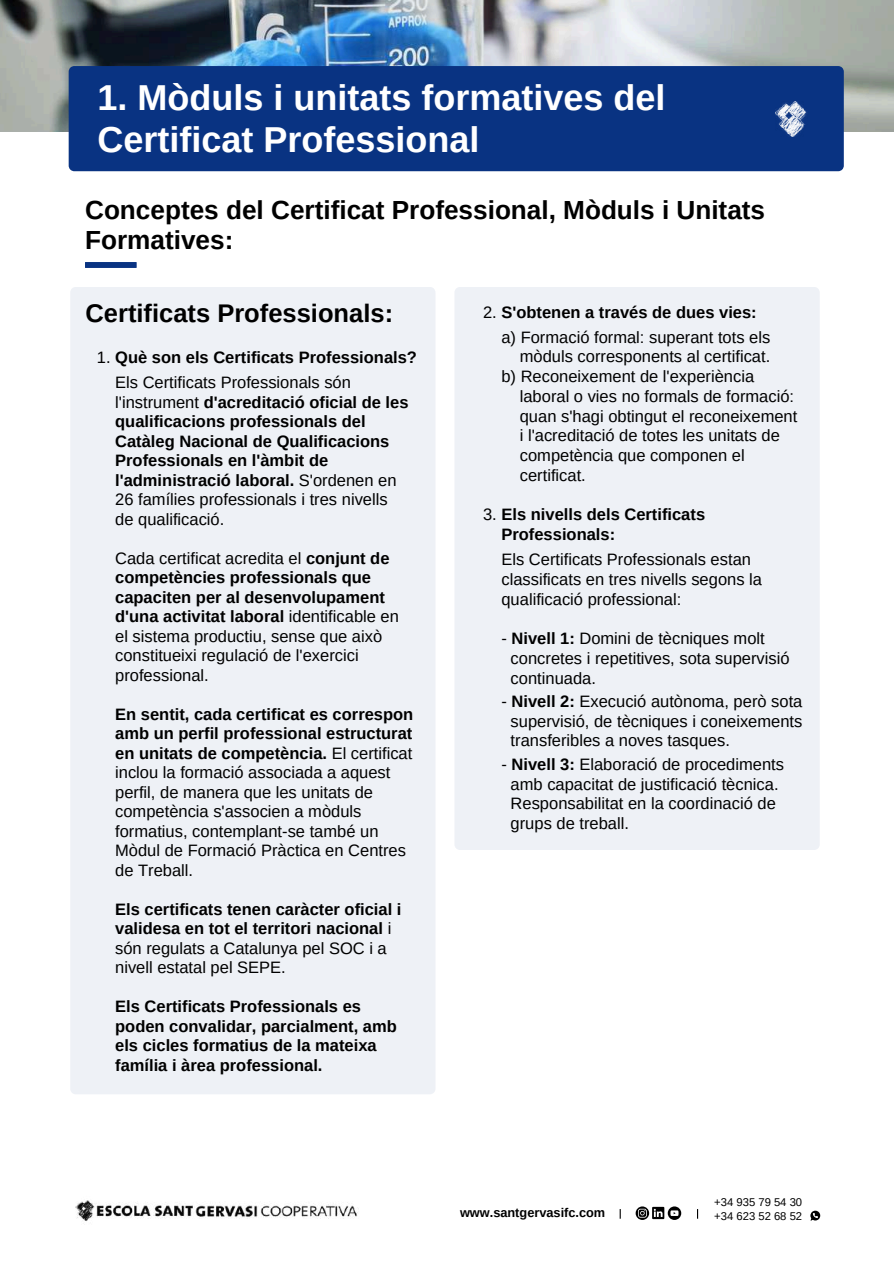
<style>
.page{position:relative;width:894px;height:1264px;background:#fff}
.page>*{position:absolute;margin:0;border:0;box-sizing:border-box;transform-origin:0 0}
.t1{font:700 36px/42.8px "Arimo";color:#fff}
.t2{font:700 26.1px/30.3px "Arimo";color:#000}
.t3{font:700 25.5px "Arimo";color:#000}
.t4{font:16.5px/19.5px "Arimo";color:#000}
.t5{font:700 16.5px/19.5px "Arimo";color:#000}
.t6{font:700 12.75px "Arimo";color:#000}
.t7{font:11.25px "Arimo";color:#000}
.s1{font-weight:400}
.s2{font-weight:700}
</style>
<div class="page">
<img style="left:0;top:0;width:893px;height:132px">
<div style="left:69px;top:66px;width:774px;height:105px;background:#093382"></div>
<img style="left:775px;top:101px;width:31px;height:35px">
<svg style="left:635px;top:1206px;width:46px;height:13px"></svg>
<img style="left:75px;top:1200px;width:284px;height:21px">
<svg style="left:810px;top:1210px;width:10px;height:11px"></svg>
<div style="left:455px;top:287px;width:364px;height:563px;background:#eef1f6"></div>
<div style="left:70px;top:287px;width:365px;height:807px;background:#eef1f6"></div>
<div style="left:85px;top:262px;width:51px;height:6px;background:#093382"></div>
<h1 class="t1" style="left:97px;top:76px;width:569px">1. Mòduls i unitats formatives del<br>Certificat Professional</h1>
<h2 class="t2" style="left:85px;top:194px;width:681px">Conceptes del Certificat Professional, Mòduls i Unitats<br>Formatives:</h2>
<h3 class="t3" style="left:85px;top:299px;width:309px">Certificats Professionals:</h3>
<p class="t5" style="left:115px;top:345px;width:303px;line-height:24.8px;text-indent:-18px"><span class="s1">1.</span> Què son els Certificats Professionals?<br><span class="s1">Els Certificats Professionals són</span></p>
<p class="t5" style="left:115px;top:392px;width:295px"><span class="s1">l'instrument</span> d'acreditació oficial de les qualificacions professionals del Catàleg Nacional de Qualificacions Professionals en l'àmbit de l'administració laboral. <span class="s1">S'ordenen en 26 famílies professionals i tres nivells de qualificació.</span></p>
<p class="t4" style="left:115px;top:548px;width:285px">Cada certificat acredita el <span class="s2">conjunt de competències professionals que capaciten per al desenvolupament d'una activitat laboral</span> identificable en el sistema productiu, sense que això constitueixi regulació de l'exercici professional.</p>
<p class="t4" style="left:115px;top:704px;width:299px"><span class="s2">En sentit, cada certificat es correspon amb un perfil professional estructurat en unitats de competència.</span> El certificat inclou la formació associada a aquest perfil, de manera que les unitats de competència s'associen a mòduls formatius, contemplant-se també un Mòdul de Formació Pràctica en Centres de Treball.</p>
<p class="t5" style="left:115px;top:899px;width:288px">Els certificats tenen caràcter oficial i validesa en tot el territori nacional <span class="s1">i són regulats a Catalunya pel SOC i a nivell estatal pel SEPE.</span></p>
<p class="t5" style="left:115px;top:996px;width:283px">Els Certificats Professionals es poden convalidar, parcialment, amb els cicles formatius de la mateixa família i àrea professional.</p>
<p class="t4" style="left:501px;top:299px;width:270px;line-height:25px;text-indent:-18px">2. <span class="s2">S'obtenen a través de dues vies: </span>a) Formació formal: superant tots els</p>
<p class="t4" style="left:519px;top:347px;width:252px">mòduls corresponents al certificat.</p>
<p class="t4" style="left:501px;top:366px;width:254px">b) Reconeixement de l'experiència</p>
<p class="t4" style="left:519px;top:386px;width:276px">laboral o vies no formals de formació:</p>
<p class="t4" style="left:519px;top:406px;width:279px">quan s'hagi obtingut el reconeixement</p>
<p class="t4" style="left:519px;top:426px;width:261px">i l'acreditació de totes les unitats de</p>
<p class="t4" style="left:519px;top:445px;width:226px">competència que componen el</p>
<p class="t4" style="left:519px;top:465px;width:67px">certificat.</p>
<p class="t5" style="left:501px;top:504px;width:205px;text-indent:-18px"><span class="s1">3.</span> Els nivells dels Certificats<br>Professionals:</p>
<p class="t4" style="left:501px;top:549px;width:262px">Els Certificats Professionals estan classificats en tres nivells segons la qualificació professional:</p>
<p class="t4" style="left:510px;top:628px;width:280px;text-indent:-9px">- <span class="s2">Nivell 1:</span> Domini de tècniques molt concretes i repetitives, sota supervisió continuada.</p>
<p class="t4" style="left:510px;top:691px;width:293px;text-align:justify;text-indent:-9px">- <span class="s2">Nivell 2:</span> Execució autònoma, però sota supervisió, de tècniques i coneixements transferibles a noves tasques.</p>
<p class="t4" style="left:510px;top:754px;width:275px;text-indent:-9px">- <span class="s2">Nivell 3:</span> Elaboració de procediments amb capacitat de justificació tècnica.<br>Responsabilitat en la coordinació de grups de treball.</p>
<p class="t6" style="left:460px;top:1205px;width:147px">www.santgervasifc.com</p>
<p class="t7" style="left:714px;top:1195px;width:89px">+34 935 79 54 30</p>
<p class="t7" style="left:714px;top:1209px;width:89px">+34 623 52 68 52</p>
</div>
